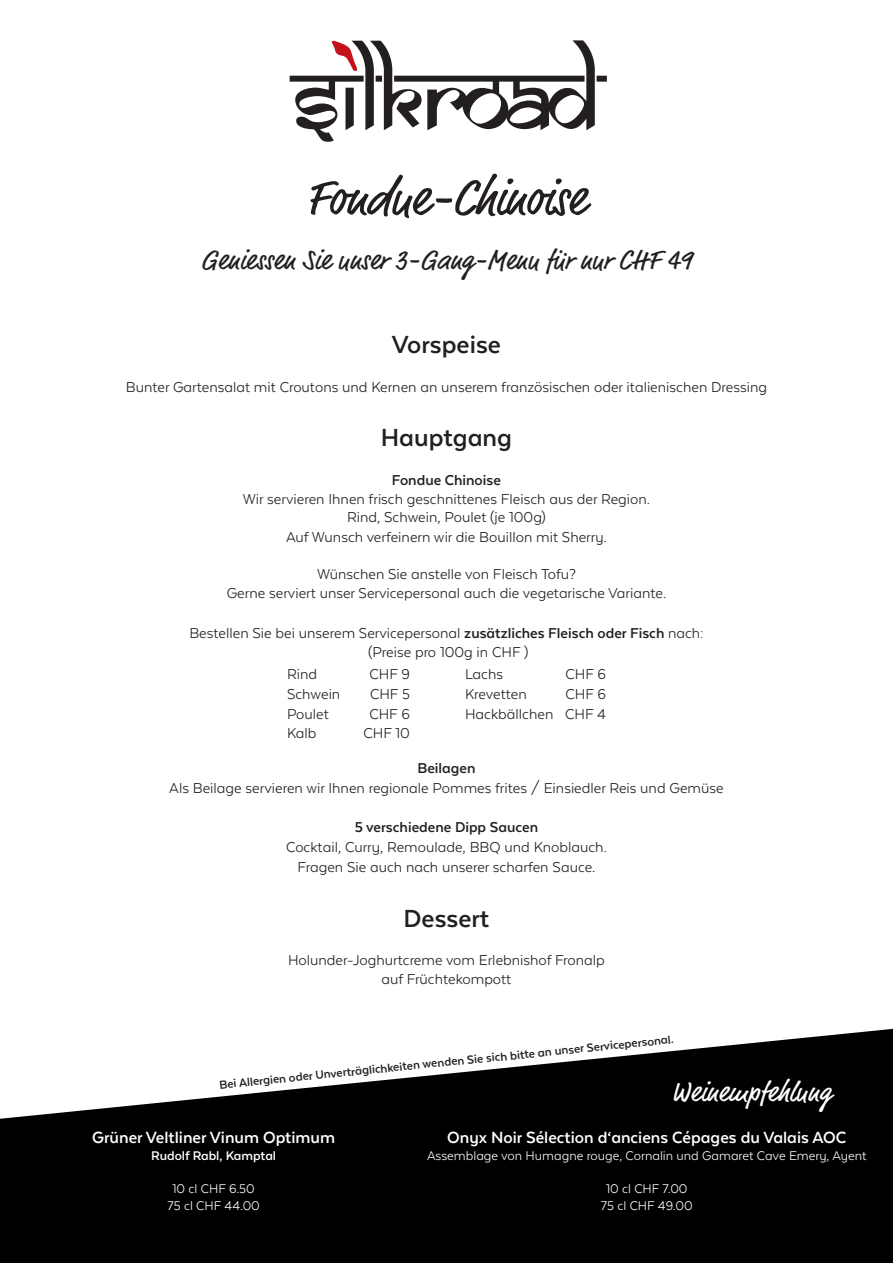
<style>
.page{position:relative;width:893px;height:1263px;background:#fff}
.page>*{position:absolute;margin:0;border:0;box-sizing:border-box;transform-origin:0 0}
.t1{font:51px "Market OT";letter-spacing:-.02em;color:#231f20}
.t2{font:700 28.5px "Texta Alt";color:#231f20}
.t3{font:28.05px "Market OT";color:#231f20}
.t4{font:28.05px "Market OT";color:#fff}
.t5{font:700 18.6px "Texta Alt";color:#fff}
.t6{font:16.5px/19.8px "Texta Alt";color:#231f20;text-align:center}
.t7{font:700 16.5px "Texta Alt";color:#231f20}
.t8{font:14.55px/16.6px "Texta Alt";color:#fff;text-align:center}
.t9{font:700 14.55px "Texta Alt";color:#fff}
.t10{font:700 13.5px "Texta Alt";color:#231f20}
.s1{font-weight:700}
</style>
<div class="page">
<svg style="left:0;top:1029px;width:893px;height:234px;fill:#000"></svg>
<svg style="left:290px;top:40px;width:317px;height:102px"></svg>
<h1 class="t1" style="left:306px;top:168px;width:281px">Fondue-Chinoise</h1>
<h3 class="t3" style="left:201px;top:244px;width:493px">Geniessen Sie unser 3-Gang-Menu für nur CHF 49</h3>
<h2 class="t2" style="left:392px;top:330px;width:111px">Vorspeise</h2>
<p class="t6" style="left:126px;top:376px;width:643px">Bunter Gartensalat mit Croutons und Kernen an unserem französischen oder italienischen Dressing</p>
<h2 class="t2" style="left:381px;top:423px;width:133px">Hauptgang</h2>
<p class="t7" style="left:392px;top:471px;width:111px">Fondue Chinoise</p>
<p class="t6" style="left:243px;top:489px;width:409px;line-height:19.2px">Wir servieren Ihnen frisch geschnittenes Fleisch aus der Region.<br>Rind, Schwein, Poulet (je 100g)<br>Auf Wunsch verfeinern wir die Bouillon mit Sherry.</p>
<p class="t6" style="left:227px;top:565px;width:441px;line-height:18.6px">Wünschen Sie anstelle von Fleisch Tofu?<br>Gerne serviert unser Servicepersonal auch die vegetarische Variante.</p>
<p class="t6" style="left:189px;top:623px;width:516px">Bestellen Sie bei unserem Servicepersonal <span class="s1">zusätzliches Fleisch oder Fisch</span> nach: (Preise pro 100g in CHF )</p>
<p class="t6" style="left:287px;top:664px;width:32px">Rind</p>
<p class="t6" style="left:369px;top:664px;width:42px">CHF 9</p>
<p class="t6" style="left:287px;top:684px;width:55px">Schwein</p>
<p class="t6" style="left:370px;top:684px;width:42px">CHF 5</p>
<p class="t6" style="left:287px;top:703px;width:43px">Poulet</p>
<p class="t6" style="left:369px;top:703px;width:42px">CHF 6</p>
<p class="t6" style="left:287px;top:723px;width:31px">Kalb</p>
<p class="t6" style="left:363px;top:723px;width:48px">CHF 10</p>
<p class="t6" style="left:465px;top:664px;width:40px">Lachs</p>
<p class="t6" style="left:565px;top:664px;width:42px">CHF 6</p>
<p class="t6" style="left:465px;top:684px;width:63px">Krevetten</p>
<p class="t6" style="left:465px;top:684px;width:142px;text-align:right">CHF 6<br>Hackbällchen CHF 4</p>
<p class="t7" style="left:417px;top:759px;width:60px">Beilagen</p>
<p class="t6" style="left:169px;top:778px;width:556px">Als Beilage servieren wir Ihnen regionale Pommes frites / Einsiedler Reis und Gemüse</p>
<p class="t7" style="left:355px;top:819px;width:185px">5 verschiedene Dipp Saucen</p>
<p class="t6" style="left:286px;top:837px;width:322px">Cocktail, Curry, Remoulade, BBQ und Knoblauch.<br>Fragen Sie auch nach unserer scharfen Sauce.</p>
<h2 class="t2" style="left:404px;top:903px;width:87px">Dessert</h2>
<p class="t6" style="left:288px;top:951px;width:318px;line-height:18.6px">Holunder-Joghurtcreme vom Erlebnishof Fronalp auf Früchtekompott</p>
<p class="t10" style="left:219px;top:1079px;width:458px;rotate:-6deg">Bei Allergien oder Unverträglichkeiten wenden Sie sich bitte an unser Servicepersonal.</p>
<h3 class="t4" style="left:671px;top:1075px;width:162px">Weinempfehlung</h3>
<p class="t5" style="left:92px;top:1128px;width:245px">Grüner Veltliner Vinum Optimum</p>
<p class="t9" style="left:151px;top:1148px;width:127px">Rudolf Rabl, Kamptal</p>
<p class="t8" style="left:168px;top:1180px;width:94px">10 cl CHF 6.50<br>75 cl CHF 44.00</p>
<p class="t5" style="left:447px;top:1128px;width:401px">Onyx Noir Sélection d‘anciens Cépages du Valais AOC</p>
<p class="t8" style="left:427px;top:1147px;width:441px">Assemblage von Humagne rouge, Cornalin und Gamaret Cave Emery, Ayent</p>
<p class="t8" style="left:601px;top:1180px;width:93px">10 cl CHF 7.00<br>75 cl CHF 49.00</p>
</div>
